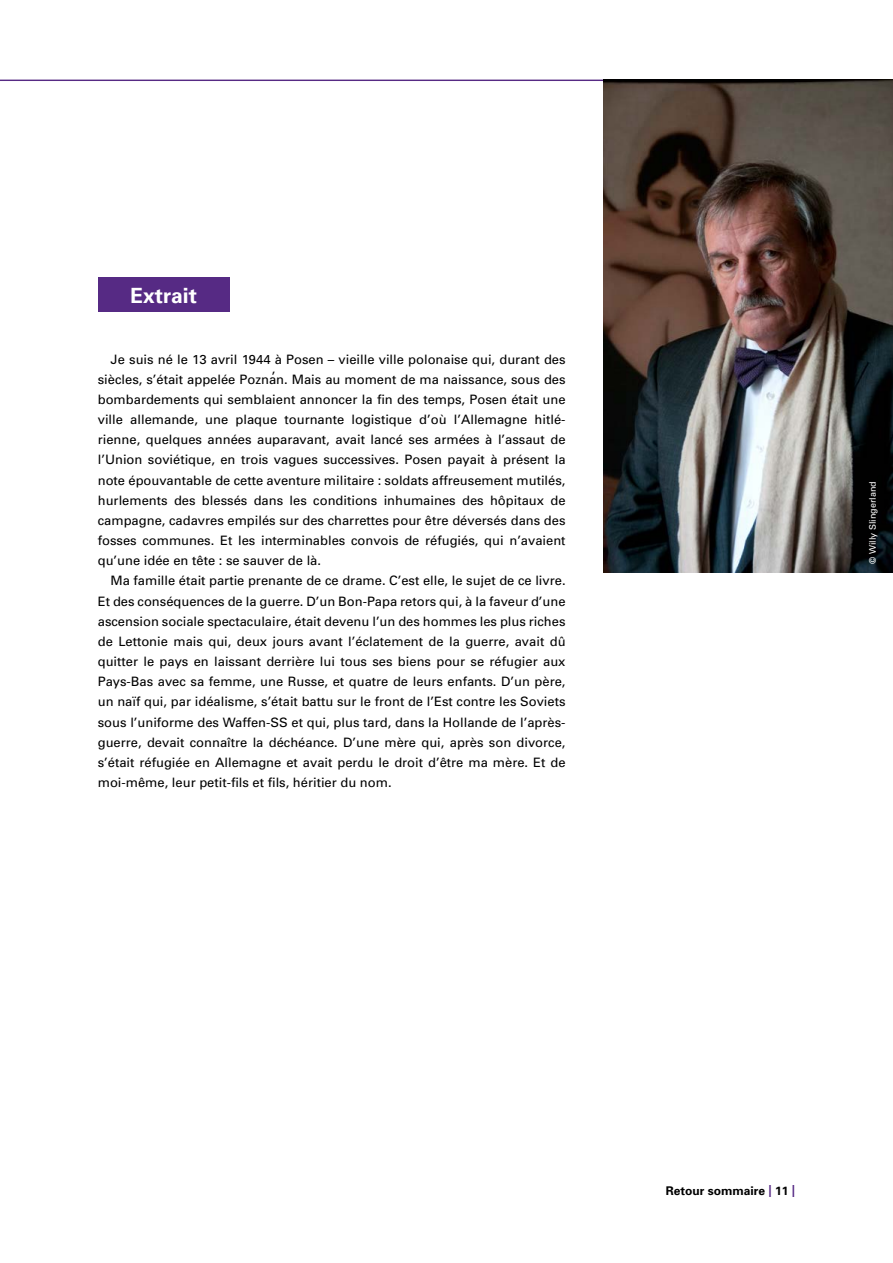
<style>
.page{position:relative;width:893px;height:1263px;background:#fff}
.page>*{position:absolute;margin:0;border:0;box-sizing:border-box;transform-origin:0 0}
.t1{font:700 21px "Univers";color:#fff}
.t2{font:12.9px/20.1px "Univers";color:#000;text-align:justify}
.t3{font:700 12px "Univers";color:#000}
.t4{font:9px "Univers";color:#fff}
.s1{color:#562a84}
</style>
<div class="page">
<hr style="left:0;top:80px;width:893px;height:1px;background:#562a84">
<div style="left:98px;top:277px;width:132px;height:34px;background:#562a84"></div>
<img style="left:604px;top:80px;width:289px;height:493px">
<h1 class="t1" style="left:130px;top:283px;width:68px">Extrait</h1>
<p class="t2" style="left:98px;top:349px;width:469px;text-indent:13px">Je suis né le 13 avril 1944 à Posen – vieille ville polonaise qui, durant des siècles, s’était appelée Poznan. Mais au moment de ma naissance, sous des bombardements qui semblaient annoncer la fin des temps, Posen était une ville allemande, une plaque tournante logistique d’où l’Allemagne hitlé&shy;rienne, quelques années auparavant, avait lancé ses armées à l’assaut de l’Union soviétique, en trois vagues successives. Posen payait à présent la note épouvantable de cette aventure militaire : soldats affreusement mutilés, hurlements des blessés dans les conditions inhumaines des hôpitaux de campagne, cadavres empilés sur des charrettes pour être déversés dans des fosses communes. Et les interminables convois de réfugiés, qui n’avaient qu’une idée en tête : se sauver de là.</p>
<p class="t2" style="left:98px;top:571px;width:469px;text-indent:13px">Ma famille était partie prenante de ce drame. C’est elle, le sujet de ce livre.<br>Et des conséquences de la guerre. D’un Bon-Papa retors qui, à la faveur d’une ascension sociale spectaculaire, était devenu l’un des hommes les plus riches de Lettonie mais qui, deux jours avant l’éclatement de la guerre, avait dû quitter le pays en laissant derrière lui tous ses biens pour se réfugier aux Pays-Bas avec sa femme, une Russe, et quatre de leurs enfants. D’un père, un naïf qui, par idéalisme, s’était battu sur le front de l’Est contre les Soviets sous l’uniforme des Waffen-SS et qui, plus tard, dans la Hollande de l’après&shy;guerre, devait connaître la déchéance. D’une mère qui, après son divorce, s’était réfugiée en Allemagne et avait perdu le droit d’être ma mère. Et de moi-même, leur petit-fils et fils, héritier du nom.</p>
<p class="t2" style="left:272px;top:367px;width:5px">’</p>
<p class="t4" style="left:867px;top:564px;width:84px;rotate:-90deg">© Willy Slingerland</p>
<p class="t3" style="left:666px;top:1183px;width:131px">Retour sommaire <span class="s1">|</span> 11 <span class="s1">|</span></p>
</div>
